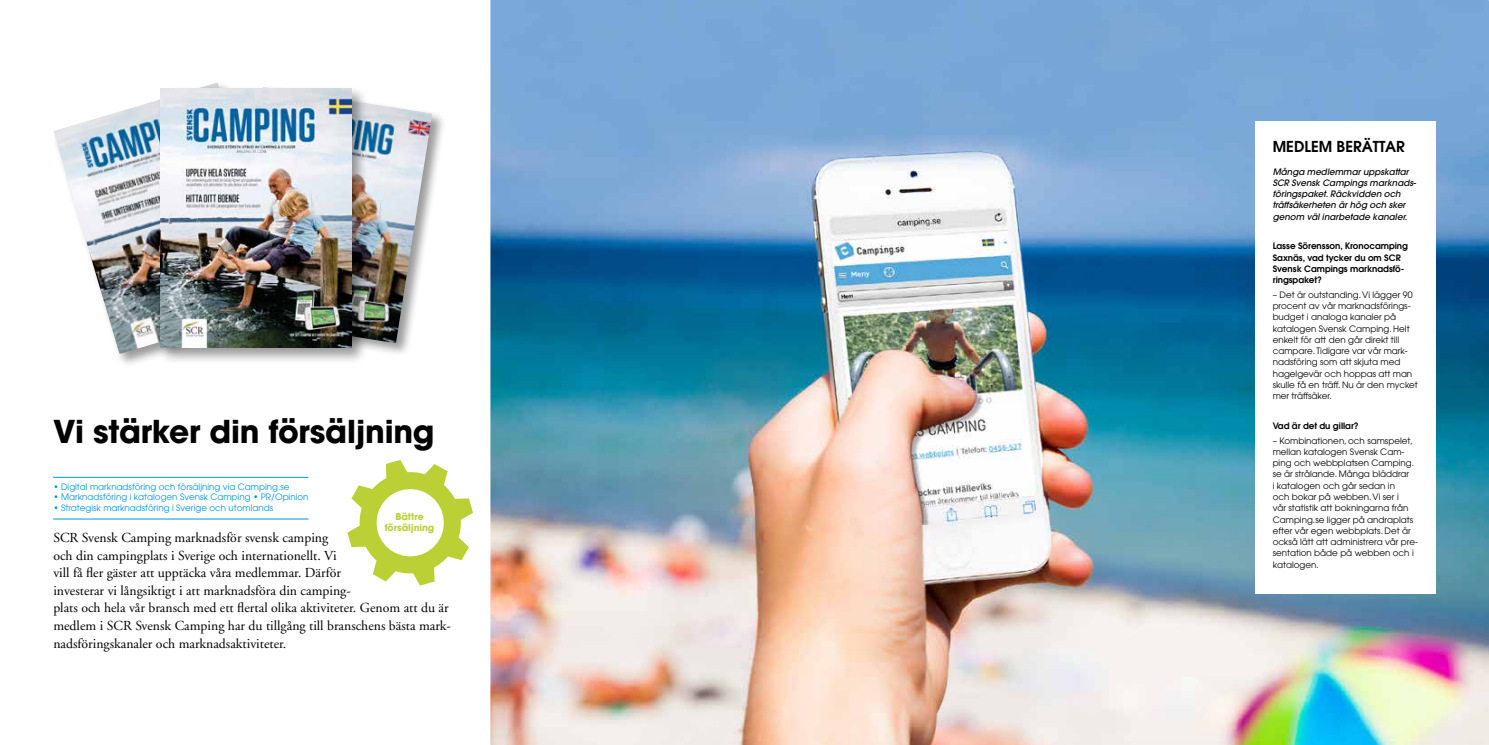
<style>
.page{position:relative;width:1489px;height:745px;background:#fff}
.page>*{position:absolute;margin:0;border:0;box-sizing:border-box;transform-origin:0 0}
.t1{font:700 31.25px "Avant Garde";letter-spacing:-.01em;color:#000}
.t2{font:600 15px "Avant Garde";color:#000}
.t3{font:13.75px/17.5px "Adobe Garamond";color:#000}
.t4{font:700 9.38px/10.9px "ITC Avant Garde Std";letter-spacing:-.005em;color:#bbd034;text-align:center}
.t5{font:8.75px/11.2px "Avant Garde";color:#000}
.t6{font:8.75px "Avant Garde";color:#0095db}
.t7{font:italic 500 8.75px/11.2px "Avant Garde";color:#000}
.t8{font:600 8.75px/11.2px "Avant Garde";color:#000}
</style>
<div class="page">
<img style="left:490px;top:0;width:998px;height:744px">
<div style="left:225px;top:85px;width:221px;height:272px;background:#000;opacity:.4"></div>
<img style="left:368px;top:87px;width:64px;height:256px">
<div style="left:52px;top:81px;width:245px;height:286px;background:#000;opacity:.4"></div>
<img style="left:53px;top:82px;width:230px;height:272px">
<div style="left:158px;top:86px;width:210px;height:278px;background:#000;opacity:.4"></div>
<img style="left:160px;top:89px;width:191px;height:258px">
<div style="left:1254px;top:121px;width:181px;height:472px;background:#fff"></div>
<hr style="left:53px;top:477px;width:255px;height:1px;background:#0095db">
<hr style="left:53px;top:518px;width:255px;height:1px;background:#0095db">
<svg style="left:347px;top:460px;width:126px;height:125px"></svg>
<h1 class="t1" style="left:53px;top:411px;width:383px">Vi stärker din försäljning</h1>
<p class="t6" style="left:53px;top:481px;width:238px">• Digital marknadsföring och försäljning via Camping.se</p>
<p class="t6" style="left:53px;top:491px;width:257px">• Marknadsföring i katalogen Svensk Camping • PR/Opinion</p>
<p class="t6" style="left:53px;top:502px;width:221px">• Strategisk marknadsföring i Sverige och utomlands</p>
<p class="t4" style="left:385px;top:511px;width:51px">Bättre försäljning</p>
<p class="t3" style="left:53px;top:529px;width:399px">SCR Svensk Camping marknadsför svensk camping<br>och din campingplats i Sverige och internationellt. Vi<br>vill få fler gäster att upptäcka våra medlemmar. Därför<br>investerar vi långsiktigt i att marknadsföra din camping-<br>plats och hela vår bransch med ett flertal olika aktiviteter. Genom att du är medlem i SCR Svensk Camping har du tillgång till branschens bästa mark&shy;nadsföringskanaler och marknadsaktiviteter.</p>
<h2 class="t2" style="left:1272px;top:137px;width:134px">MEDLEM BERÄTTAR</h2>
<p class="t7" style="left:1272px;top:166px;width:145px">Många medlemmar uppskattar<br>SCR Svensk Campings marknads&shy;föringspaket. Räckvidden och träffsäkerheten är hög och sker genom väl inarbetade kanaler.</p>
<p class="t8" style="left:1272px;top:240px;width:137px">Lasse Sörensson, Kronocamping<br>Saxnäs, vad tycker du om SCR<br>Svensk Campings marknadsfö&shy;ringspaket?</p>
<p class="t5" style="left:1272px;top:289px;width:147px">– Det är outstanding. Vi lägger 90 procent av vår marknadsförings&shy;budget i analoga kanaler på katalogen Svensk Camping. Helt enkelt för att den går direkt till campare. Tidigare var vår mark&shy;nadsföring som att skjuta med hagelgevär och hoppas att man skulle få en träff. Nu är den mycket mer träffsäker.</p>
<p class="t8" style="left:1272px;top:419px;width:88px">Vad är det du gillar?</p>
<p class="t5" style="left:1272px;top:434px;width:147px">– Kombinationen, och samspelet, mellan katalogen Svensk Cam&shy;ping och webbplatsen Camping. se är strålande. Många bläddrar<br>i katalogen och går sedan in<br>och bokar på webben. Vi ser i<br>vår statistik att bokningarna från<br>Camping.se ligger på andraplats efter vår egen webbplats. Det är också lätt att administrera vår pre&shy;sentation både på webben och i katalogen.</p>
</div>
